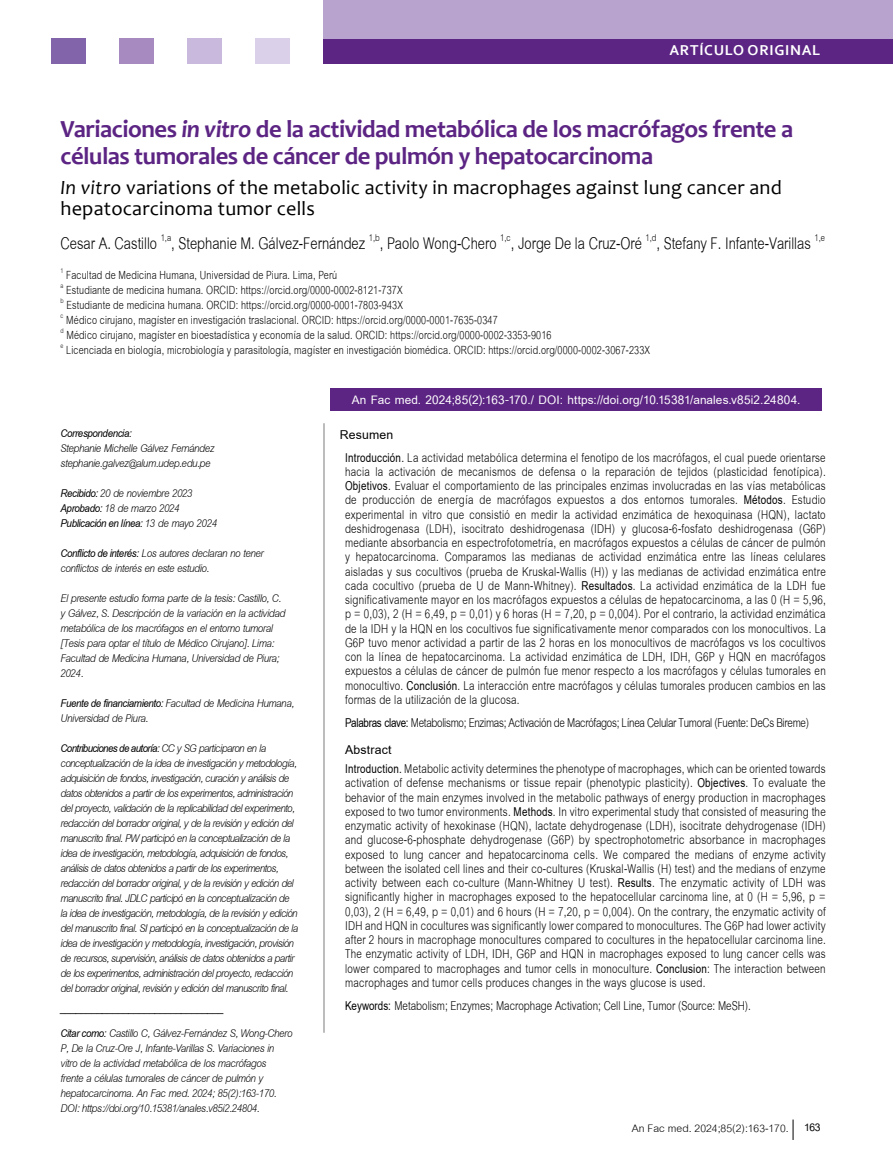
<style>
.page{position:relative;width:893px;height:1174px;background:#fff}
.page>*{position:absolute;margin:0;border:0;box-sizing:border-box;transform-origin:0 0}
.t1{font:24.75px "Cordia UPC";color:#000;scale:.8 1}
.t2{font:700 24.75px/27px "Candara";letter-spacing:-.02em;color:#5c2483}
.t3{font:20.25px/21px "Candara";letter-spacing:.01em;color:#000}
.t4{font:18.75px/14.2px "Cordia UPC";letter-spacing:.015em;color:#000;text-align:justify;scale:.8 1}
.t5{font:18.75px/27.8px "Cordia UPC";letter-spacing:-.02em;color:#000;scale:.8 1}
.t6{font:700 18px "Cordia UPC";letter-spacing:.005em;color:#fff}
.t7{font:17.25px/15px "Cordia UPC";letter-spacing:.01em;color:#000;scale:.8 1}
.t8{font:italic 16.5px/15px "Cordia UPC";letter-spacing:-.04em;color:#000;scale:.9 1}
.t9{font:italic 700 16.5px/25.5px "Cordia UPC";letter-spacing:-.025em;color:#000;scale:.9 1}
.t10{font:15.9px "Cordia UPC";color:#000}
.t11{font:700 15px "Corbel";letter-spacing:.05em;color:#fff}
.s1{font-style:italic}
.s2{font-weight:700}
.s3{font-weight:400}
.s4{font-size:15.75px}
.s5{font-weight:700;font-size:15.75px}
</style>
<div class="page">
<div style="left:51px;top:38px;width:34px;height:26px;background:#8164a9"></div>
<div style="left:255px;top:38px;width:34px;height:26px;background:#dbd0e9"></div>
<div style="left:187px;top:38px;width:34px;height:26px;background:#c9b9dc"></div>
<div style="left:119px;top:38px;width:34px;height:26px;background:#a78ac0"></div>
<div style="left:323px;top:38px;width:570px;height:26px;background:#5c2483"></div>
<div style="left:323px;top:0;width:570px;height:38px;background:#b8a2ce"></div>
<svg style="left:793px;top:1119px;width:1px;height:21px"></svg>
<div style="left:331px;top:388px;width:491px;height:23px;background:#5c2483"></div>
<hr style="left:324px;top:423px;width:1px;height:609px;background:#7c7b7b">
<p class="t11" style="left:669px;top:41px;width:153px">ARTÍCULO ORIGINAL</p>
<h1 class="t2" style="left:61px;top:115px;width:734px">Variaciones <span class="s1">in vitro</span> de la actividad metabólica de los macrófagos frente a células tumorales de cáncer de pulmón y hepatocarcinoma</h1>
<p class="t3" style="left:61px;top:176px;width:723px"><span class="s1">In vitro</span> variations of the metabolic activity in macrophages against lung cancer and hepatocarcinoma tumor cells</p>
<h1 class="t1" style="left:61px;top:227px;width:957px">Cesar A. Castillo <sup>1,a</sup>, Stephanie M. Gálvez-Fernández <sup>1,b</sup>, Paolo Wong-Chero <sup>1,c</sup>, Jorge De la Cruz-Oré <sup>1,d</sup>, Stefany F. Infante-Varillas <sup>1,e</sup></h1>
<p class="t7" style="left:61px;top:268px;width:738px"><sup>1</sup> Facultad de Medicina Humana, Universidad de Piura. Lima, Perú<br><sup>a</sup> Estudiante de medicina humana. ORCID: https://orcid.org/0000-0002-8121-737X<br><sup>b</sup> Estudiante de medicina humana. ORCID: https://orcid.org/0000-0001-7803-943X<br><sup>c</sup> Médico cirujano, magíster en investigación traslacional. ORCID: https://orcid.org/0000-0001-7635-0347<br><sup>d</sup> Médico cirujano, magíster en bioestadística y economía de la salud. ORCID: https://orcid.org/0000-0002-3353-9016<br><sup>e</sup> Licenciada en biología, microbiología y parasitología, magíster en investigación biomédica. ORCID: https://orcid.org/0000-0002-3067-233X</p>
<p class="t9" style="left:61px;top:420px;width:81px">Correspondencia:</p>
<p class="t8" style="left:61px;top:441px;width:173px">Stephanie Michelle Gálvez Fernández stephanie.galvez@alum.udep.edu.pe</p>
<p class="t8" style="left:61px;top:486px;width:175px"><span class="s2">Recibido:</span> 20 de noviembre 2023<br><span class="s2">Aprobado:</span> 18 de marzo 2024<br><span class="s2">Publicación en línea:</span> 13 de mayo 2024</p>
<p class="t8" style="left:61px;top:546px;width:227px"><span class="s2">Conflicto de interés:</span> Los autores declaran no tener conflictos de interés en este estudio.</p>
<p class="t8" style="left:61px;top:591px;width:251px">El presente estudio forma parte de la tesis: Castillo, C. y Gálvez, S. Descripción de la variación en la actividad metabólica de los macrófagos en el entorno tumoral [Tesis para optar el título de Médico Cirujano]. Lima:<br>Facultad de Medicina Humana, Universidad de Piura; 2024.</p>
<p class="t8" style="left:61px;top:696px;width:261px"><span class="s2">Fuente de financiamiento:</span> Facultad de Medicina Humana,<br>Universidad de Piura.</p>
<p class="t8" style="left:61px;top:741px;width:266px"><span class="s2">Contribuciones de autoría:</span> CC y SG participaron en la conceptualización de la idea de investigación y metodología, adquisición de fondos, investigación, curación y análisis de datos obtenidos a partir de los experimentos, administración del proyecto, validación de la replicabilidad del experimento, redacción del borrador original, y de la revisión y edición del manuscrito final. PW participó en la conceptualización de la idea de investigación, metodología, adquisición de fondos, análisis de datos obtenidos a partir de los experimentos, redacción del borrador original, y de la revisión y edición del manuscrito final. JDLC participó en la conceptualización de la idea de investigación, metodología, de la revisión y edición del manuscrito final. SI participó en la conceptualización de la idea de investigación y metodología, investigación, provisión de recursos, supervisión, análisis de datos obtenidos a partir de los experimentos, administración del proyecto, redacción del borrador original, revisión y edición del manuscrito final.</p>
<p class="t9" style="left:61px;top:995px;width:259px">_______________________________<br>Citar como: <span class="s3">Castillo C, Gálvez-Fernández S, Wong-Chero</span></p>
<p class="t8" style="left:61px;top:1041px;width:241px">P, De la Cruz-Ore J, Infante-Varillas S. Variaciones in vitro de la actividad metabólica de los macrófagos frente a células tumorales de cáncer de pulmón y hepatocarcinoma. An Fac med. 2024; 85(2):163-170.<br>DOI: https://doi.org/10.15381/anales.v85i2.24804.</p>
<p class="t6" style="left:352px;top:388px;width:450px">An Fac med. 2024;85(2):163-170./ DOI: https://doi.org/10.15381/anales.v85i2.24804.</p>
<p class="t4" style="left:340px;top:423px;width:609px;line-height:22.8px"><span class="s2">Resumen<br>Introducción.</span> La actividad metabólica determina el fenotipo de los macrófagos, el cual puede orientarse</p>
<p class="t4" style="left:345px;top:465px;width:602px">hacia la activación de mecanismos de defensa o la reparación de tejidos (plasticidad fenotípica).<br><span class="s2">Objetivos</span>. Evaluar el comportamiento de las principales enzimas involucradas en las vías metabólicas de producción de energía de macrófagos expuestos a dos entornos tumorales. <span class="s2">Métodos</span>. Estudio experimental in vitro que consistió en medir la actividad enzimática de hexoquinasa (HQN), lactato deshidrogenasa (LDH), isocitrato deshidrogenasa (IDH) y glucosa-6-fosfato deshidrogenasa (G6P) mediante absorbancia en espectrofotometría, en macrófagos expuestos a células de cáncer de pulmón y hepatocarcinoma. Comparamos las medianas de actividad enzimática entre las líneas celulares aisladas y sus cocultivos (prueba de Kruskal-Wallis (H)) y las medianas de actividad enzimática entre cada cocultivo (prueba de U de Mann-Whitney). <span class="s2">Resultados</span>. La actividad enzimática de la LDH fue significativamente mayor en los macrófagos expuestos a células de hepatocarcinoma, a las 0 (H = 5,96, p = 0,03), 2 (H = 6,49, p = 0,01) y 6 horas (H = 7,20, p = 0,004). Por el contrario, la actividad enzimática de la IDH y la HQN en los cocultivos fue significativamente menor comparados con los monocultivos. La G6P tuvo menor actividad a partir de las 2 horas en los monocultivos de macrófagos vs los cocultivos con la línea de hepatocarcinoma. La actividad enzimática de LDH, IDH, G6P y HQN en macrófagos expuestos a células de cáncer de pulmón fue menor respecto a los macrófagos y células tumorales en monocultivo. <span class="s2">Conclusión</span>. La interacción entre macrófagos y células tumorales producen cambios en las formas de la utilización de la glucosa.</p>
<p class="t5" style="left:345px;top:709px;width:581px"><span class="s2">Palabras clave:</span> Metabolismo; Enzimas; Activación de Macrófagos; Línea Celular Tumoral (Fuente: DeCs Bireme)<br><span class="s2">Abstract</span></p>
<p class="t4" style="left:345px;top:762px;width:602px"><span class="s2">Introduction.</span> Metabolic activity determines the phenotype of macrophages, which can be oriented towards activation of defense mechanisms or tissue repair (phenotypic plasticity). <span class="s2">Objectives</span>. To evaluate the behavior of the main enzymes involved in the metabolic pathways of energy production in macrophages exposed to two tumor environments. <span class="s2">Methods</span>. In vitro experimental study that consisted of measuring the enzymatic activity of hexokinase (HQN), lactate dehydrogenase (LDH), isocitrate dehydrogenase (IDH) and glucose-6-phosphate dehydrogenase (G6P) by spectrophotometric absorbance in macrophages exposed to lung cancer and hepatocarcinoma cells. We compared the medians of enzyme activity between the isolated cell lines and their co-cultures (Kruskal-Wallis (H) test) and the medians of enzyme activity between each co-culture (Mann-Whitney U test). <span class="s2">Results</span>. The enzymatic activity of LDH was significantly higher in macrophages exposed to the hepatocellular carcinoma line, at 0 (H = 5,96, p = 0,03), 2 (H = 6,49, p = 0,01) and 6 hours (H = 7,20, p = 0,004). On the contrary, the enzymatic activity of IDH and HQN in cocultures was significantly lower compared to monocultures. The G6P had lower activity after 2 hours in macrophage monocultures compared to cocultures in the hepatocellular carcinoma line.<br>The enzymatic activity of LDH, IDH, G6P and HQN in macrophages exposed to lung cancer cells was lower compared to macrophages and tumor cells in monoculture. <span class="s2">Conclusion</span>: The interaction between macrophages and tumor cells produces changes in the ways glucose is used.</p>
<p class="t4" style="left:345px;top:998px;width:509px"><span class="s2">Keywords:</span> Metabolism; Enzymes; Macrophage Activation; Cell Line, Tumor (Source: MeSH).</p>
<p class="t10" style="left:632px;top:1117px;width:190px">An Fac med. 2024;85(2)<span class="s4">:163-170.</span> <span class="s5">163</span></p>
</div>
